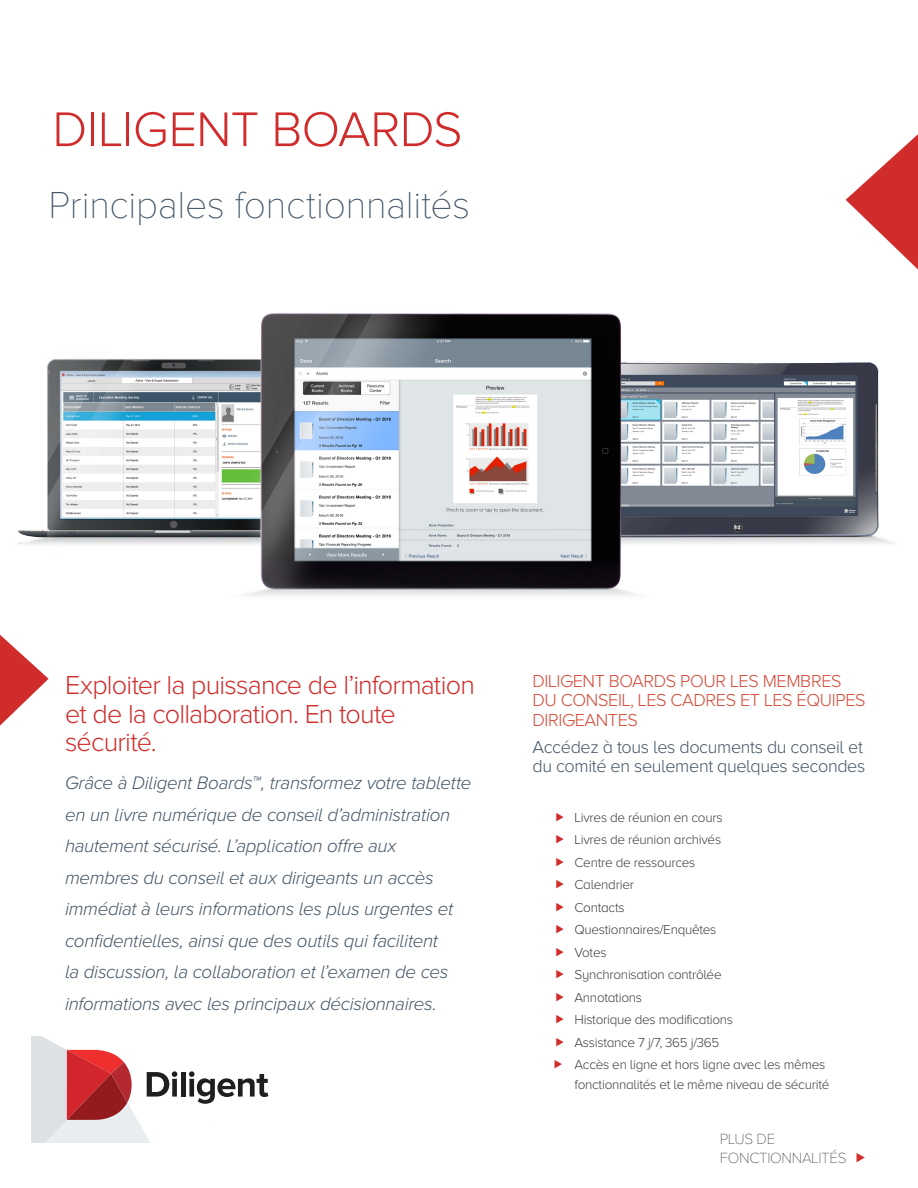
<style>
.page{position:relative;width:918px;height:1188px;background:#fff}
.page>*{position:absolute;margin:0;border:0;box-sizing:border-box;transform-origin:0 0}
.t1{font:300 50.55px "Proxima Nova";letter-spacing:-.015em;color:#d12c2c}
.t2{font:100 39px "Proxima Nova T";letter-spacing:-.01em;color:#425465}
.t3{font:300 27px/28.5px "Proxima Nova";letter-spacing:-.03em;color:#d12c2c}
.t4{font:italic 300 18.75px/31.5px "Proxima Nova A";letter-spacing:-.015em;color:#425465}
.t5{font:300 18px/19.5px "Proxima Nova A";letter-spacing:-.02em;color:#d54837}
.t6{font:300 18px/19.5px "Proxima Nova A";letter-spacing:-.02em;color:#425465}
.t7{font:100 15.3px/19.5px "Proxima Nova A";letter-spacing:-.02em;color:#3e3e3f}
.t8{font:300 13.5px/19.5px "Proxima Nova A";letter-spacing:-.02em;color:#3e3e3f}
</style>
<div class="page">
<svg style="left:0;top:635px;width:49px;height:91px"></svg>
<svg style="left:846px;top:134px;width:72px;height:136px"></svg>
<img style="left:15px;top:266px;width:883px;height:374px">
<svg style="left:31px;top:1037px;width:237px;height:106px"></svg>
<p class="t1" style="left:52px;top:100px;width:412px">DILIGENT BOARDS</p>
<p class="t2" style="left:49px;top:183px;width:423px">Principales fonctionnalités</p>
<p class="t3" style="left:65px;top:671px;width:411px">Exploiter la puissance de l’information et de la collaboration. En toute sécurité.</p>
<p class="t4" style="left:65px;top:767px;width:408px">Grâce à Diligent Boards™, transformez votre tablette en un livre numérique de conseil d’administration hautement sécurisé. L’application offre aux membres du conseil et aux dirigeants un accès immédiat à leurs informations les plus urgentes et confidentielles, ainsi que des outils qui facilitent<br>la discussion, la collaboration et l’examen de ces informations avec les principaux décisionnaires.</p>
<p class="t5" style="left:532px;top:671px;width:335px">DILIGENT BOARDS POUR LES MEMBRES<br>DU CONSEIL, LES CADRES ET LES ÉQUIPES<br>DIRIGEANTES</p>
<p class="t6" style="left:532px;top:737px;width:334px">Accédez à tous les documents du conseil et du comité en seulement quelques secondes</p>
<p class="t8" style="left:574px;top:808px;width:150px">Livres de réunion en cours</p>
<p class="t8" style="left:574px;top:830px;width:148px">Livres de réunion archivés</p>
<p class="t8" style="left:574px;top:853px;width:123px">Centre de ressources</p>
<p class="t8" style="left:574px;top:875px;width:61px">Calendrier</p>
<p class="t8" style="left:574px;top:898px;width:52px">Contacts</p>
<p class="t8" style="left:574px;top:920px;width:144px">Questionnaires/Enquêtes</p>
<p class="t8" style="left:574px;top:943px;width:34px">Votes</p>
<p class="t8" style="left:574px;top:965px;width:149px">Synchronisation contrôlée</p>
<p class="t8" style="left:574px;top:988px;width:69px">Annotations</p>
<p class="t8" style="left:574px;top:1010px;width:160px">Historique des modifications</p>
<p class="t8" style="left:574px;top:1033px;width:146px">Assistance 7 j/7, 365 j/365</p>
<p class="t8" style="left:574px;top:1055px;width:256px">Accès en ligne et hors ligne avec les mêmes fonctionnalités et le même niveau de sécurité</p>
<p class="t7" style="left:720px;top:1129px;width:128px">PLUS DE<br>FONCTIONNALITÉS</p>
</div>
